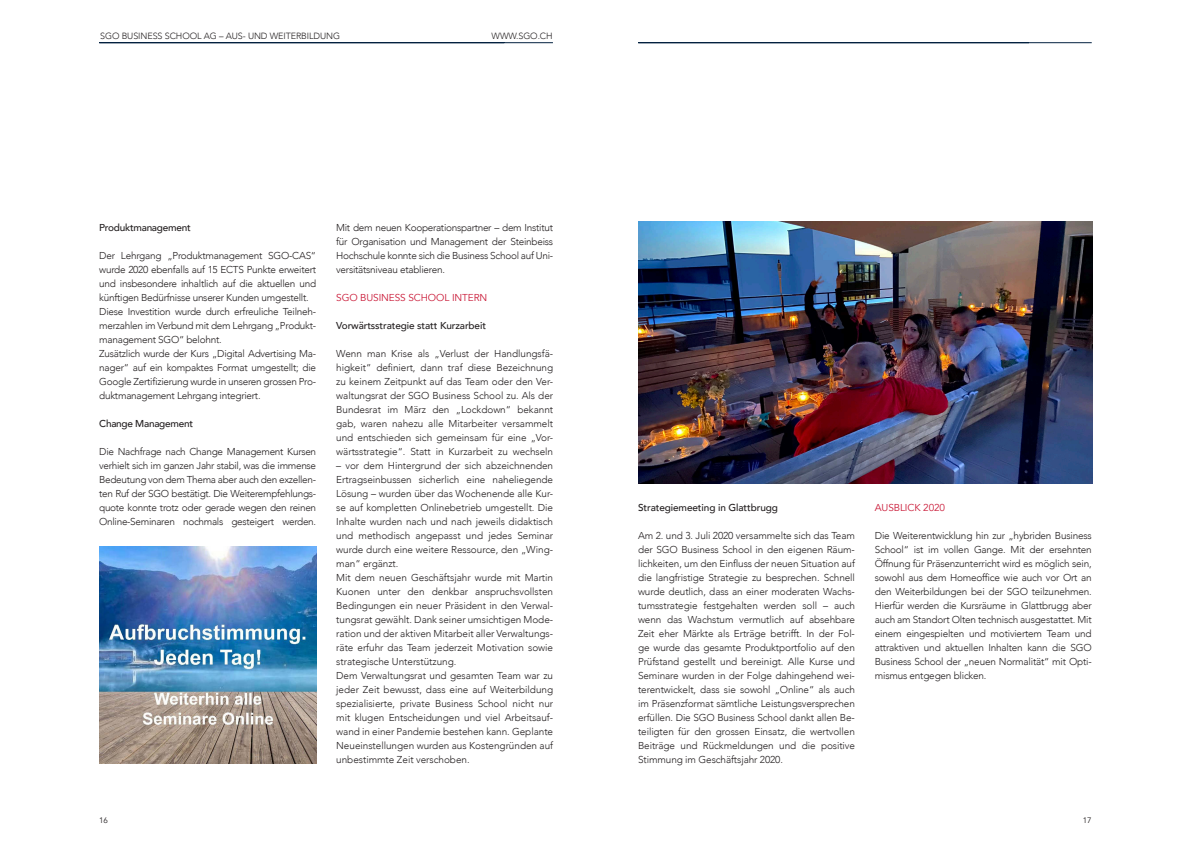
<style>
.page{position:relative;width:1191px;height:842px;background:#fff}
.page>*{position:absolute;margin:0;border:0;box-sizing:border-box;transform-origin:0 0}
.Main_text{font:300 10px/14px "Avenir";letter-spacing:-.02em;color:#231f20;text-align:justify}
.Main_text-2{font:500 10px "Avenir";letter-spacing:-.01em;color:#231f20}
.Titoletto_rosso{font:10px "Avenir";letter-spacing:-.01em;color:#ca1a38}
.t1{font:300 9px "Avenir";letter-spacing:-.01em;color:#231f20}
.t2{font:8px "Avenir";color:#231f20}
</style>
<div class="page">
<hr style="left:99px;top:43px;width:454px;height:1px;background:#032140">
<hr style="left:638px;top:43px;width:453px;height:1px;background:#032140">
<img style="left:638px;top:221px;width:454px;height:262px">
<img style="left:99px;top:546px;width:217px;height:217px">
<p class="t1" style="left:100px;top:30px;width:241px">SGO BUSINESS SCHOOL AG – AUS- UND WEITERBILDUNG</p>
<p class="t1" style="left:491px;top:30px;width:63px">WWW.SGO.CH</p>
<p class="Main_text-2" style="left:99px;top:219px;width:93px">Produktmanagement</p>
<p class="Main_text" style="left:99px;top:249px;width:218px">Der Lehrgang „Produktmanagement SGO-CAS“ wurde 2020 ebenfalls auf 15 ECTS Punkte erweitert und insbesondere inhaltlich auf die aktuellen und künftigen Bedürfnisse unserer Kunden umgestellt.</p>
<p class="Main_text" style="left:99px;top:305px;width:218px">Diese Investition wurde durch erfreuliche Teilneh&shy;merzahlen im Verbund mit dem Lehrgang „Produkt&shy;management SGO“ belohnt.</p>
<p class="Main_text" style="left:99px;top:347px;width:218px">Zusätzlich wurde der Kurs „Digital Advertising Ma&shy;nager“ auf ein kompaktes Format umgestellt; die Google Zertifizierung wurde in unseren grossen Pro&shy;duktmanagement Lehrgang integriert.</p>
<p class="Main_text-2" style="left:99px;top:415px;width:95px">Change Management</p>
<p class="Main_text" style="left:99px;top:445px;width:218px">Die Nachfrage nach Change Management Kursen verhielt sich im ganzen Jahr stabil, was die immense Bedeutung von dem Thema aber auch den exzellen&shy;ten Ruf der SGO bestätigt. Die Weiterempfehlungs&shy;quote konnte trotz oder gerade wegen den reinen Online-Seminaren nochmals gesteigert werden.</p>
<p class="Main_text" style="left:336px;top:221px;width:218px">Mit dem neuen Kooperationspartner – dem Institut für Organisation und Management der Steinbeiss Hochschule konnte sich die Business School auf Uni&shy;versitätsniveau etablieren.</p>
<p class="Titoletto_rosso" style="left:336px;top:292px;width:153px">SGO BUSINESS SCHOOL INTERN</p>
<p class="Main_text-2" style="left:336px;top:317px;width:151px">Vorwärtsstrategie statt Kurzarbeit</p>
<p class="Main_text" style="left:336px;top:347px;width:218px">Wenn man Krise als „Verlust der Handlungsfä&shy;higkeit“ definiert, dann traf diese Bezeichnung zu keinem Zeitpunkt auf das Team oder den Ver&shy;waltungsrat der SGO Business School zu. Als der Bundesrat im März den „Lockdown“ bekannt gab, waren nahezu alle Mitarbeiter versammelt und entschieden sich gemeinsam für eine „Vor&shy;wärtsstrategie“. Statt in Kurzarbeit zu wechseln</p>
<p class="Main_text" style="left:336px;top:459px;width:218px">– vor dem Hintergrund der sich abzeichnenden Ertragseinbussen sicherlich eine naheliegende Lösung – wurden über das Wochenende alle Kur&shy;se auf kompletten Onlinebetrieb umgestellt. Die Inhalte wurden nach und nach jeweils didaktisch und methodisch angepasst und jedes Seminar wurde durch eine weitere Ressource, den „Wing&shy;man“ ergänzt.</p>
<p class="Main_text" style="left:336px;top:571px;width:218px">Mit dem neuen Geschäftsjahr wurde mit Martin Kuonen unter den denkbar anspruchsvollsten Bedingungen ein neuer Präsident in den Verwal&shy;tungsrat gewählt. Dank seiner umsichtigen Mode&shy;ration und der aktiven Mitarbeit aller Verwaltungs&shy;räte erfuhr das Team jederzeit Motivation sowie strategische Unterstützung.</p>
<p class="Main_text" style="left:336px;top:669px;width:218px">Dem Verwaltungsrat und gesamten Team war zu jeder Zeit bewusst, dass eine auf Weiterbildung spezialisierte, private Business School nicht nur mit klugen Entscheidungen und viel Arbeitsauf&shy;wand in einer Pandemie bestehen kann. Geplante Neueinstellungen wurden aus Kostengründen auf unbestimmte Zeit verschoben.</p>
<p class="Main_text-2" style="left:638px;top:499px;width:141px">Strategiemeeting in Glattbrugg</p>
<p class="Main_text" style="left:638px;top:529px;width:218px">Am 2. und 3. Juli 2020 versammelte sich das Team der SGO Business School in den eigenen Räum&shy;lichkeiten, um den Einfluss der neuen Situation auf die langfristige Strategie zu besprechen. Schnell wurde deutlich, dass an einer moderaten Wachs&shy;tumsstrategie festgehalten werden soll – auch wenn das Wachstum vermutlich auf absehbare Zeit eher Märkte als Erträge betrifft. In der Fol&shy;ge wurde das gesamte Produktportfolio auf den Prüfstand gestellt und bereinigt. Alle Kurse und Seminare wurden in der Folge dahingehend wei&shy;terentwickelt, dass sie sowohl „Online“ als auch im Präsenzformat sämtliche Leistungsversprechen erfüllen. Die SGO Business School dankt allen Be&shy;teiligten für den grossen Einsatz, die wertvollen Beiträge und Rückmeldungen und die positive Stimmung im Geschäftsjahr 2020.</p>
<p class="Titoletto_rosso" style="left:874px;top:502px;width:72px">AUSBLICK 2020</p>
<p class="Main_text" style="left:874px;top:529px;width:218px">Die Weiterentwicklung hin zur „hybriden Business School“ ist im vollen Gange. Mit der ersehnten Öffnung für Präsenzunterricht wird es möglich sein, sowohl aus dem Homeoffice wie auch vor Ort an den Weiterbildungen bei der SGO teilzunehmen.<br>Hierfür werden die Kursräume in Glattbrugg aber auch am Standort Olten technisch ausgestattet. Mit einem eingespielten und motiviertem Team und attraktiven und aktuellen Inhalten kann die SGO Business School der „neuen Normalität“ mit Opti&shy;mismus entgegen blicken.</p>
<p class="t2" style="left:99px;top:816px;width:10px">16</p>
<p class="t2" style="left:1083px;top:816px;width:10px">17</p>
</div>
